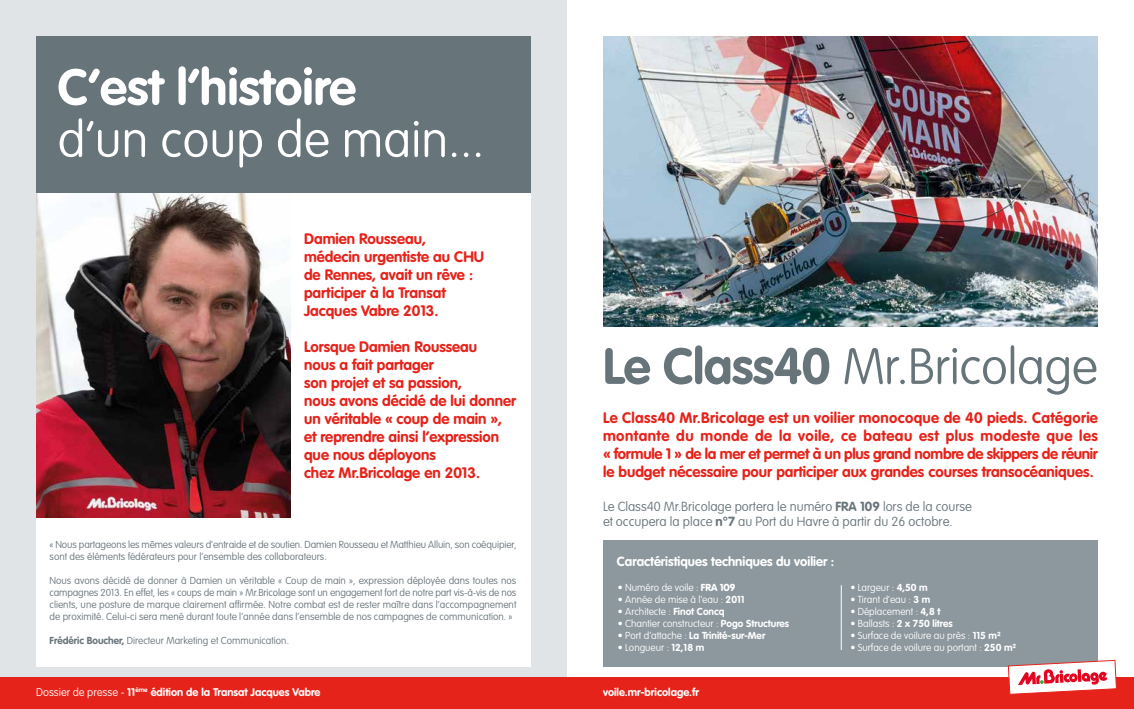
<style>
.page{position:relative;width:1134px;height:709px;background:#fff}
.page>*{position:absolute;margin:0;border:0;box-sizing:border-box;transform-origin:0 0}
.t1{font:100 50px "VAG Rounded";letter-spacing:-.01em;color:#67747a}
.t2{font:100 50px "VAG Rounded";color:#fff}
.t3{font:700 50px "VAG Rounded";color:#fff}
.t4{font:700 15px/18px "VAG Rounded";color:#e5231b}
.t5{font:100 13px/15.6px "VAG Rounded";color:#67747a}
.t6{font:700 13px "VAG Rounded";color:#fff}
.t7{font:700 11px "VAG Rounded";color:#fff}
.t8{font:100 10px/12px "VAG Rounded";color:#67747a}
.t9{font:100 10px "VAG Rounded";color:#fff}
.t10{font:700 10px "VAG Rounded";color:#fff}
.s1{font-weight:700}
.s2{font-weight:900}
.s3{font-weight:100}
</style>
<div class="page">
<div style="left:0;top:0;width:567px;height:709px;background:#e0e4e7"></div>
<div style="left:603px;top:541px;width:495px;height:126px;background:#8d989e"></div>
<div style="left:36px;top:36px;width:495px;height:631px;background:#fff"></div>
<img style="left:36px;top:193px;width:255px;height:324px">
<div style="left:36px;top:36px;width:495px;height:157px;background:#67747a"></div>
<img style="left:603px;top:36px;width:495px;height:290px">
<hr style="left:841px;top:585px;width:1px;height:65px;background:#fff">
<div style="left:0;top:677px;width:1134px;height:32px;background:#e5231b"></div>
<svg style="left:1007px;top:659px;width:110px;height:36px"></svg>
<h1 class="t3" style="left:58px;top:58px;width:296px">C’est l’histoire</h1>
<h1 class="t2" style="left:58px;top:111px;width:428px">d’un coup de main...</h1>
<h2 class="t4" style="left:304px;top:230px;width:182px">Damien Rousseau, médecin urgentiste au CHU de Rennes, avait un rêve : participer à la Transat<br>Jacques Vabre 2013.</h2>
<h2 class="t4" style="left:304px;top:338px;width:214px">Lorsque Damien Rousseau<br>nous a fait partager<br>son projet et sa passion,<br>nous avons décidé de lui donner un véritable « coup de main », et reprendre ainsi l’expression que nous déployons<br>chez Mr.Bricolage en 2013.</h2>
<p class="t8" style="left:50px;top:538px;width:468px">« Nous partageons les mêmes valeurs d’entraide et de soutien. Damien Rousseau et Matthieu Alluin, son coéquipier, sont des éléments fédérateurs pour l’ensemble des collaborateurs.</p>
<p class="t8" style="left:50px;top:574px;width:468px;text-align:justify">Nous avons décidé de donner à Damien un véritable « Coup de main », expression déployée dans toutes nos campagnes 2013. En effet, les « coups de main » Mr.Bricolage sont un engagement fort de notre part vis-à-vis de nos clients, une posture de marque clairement affirmée. Notre combat est de rester maître dans l’accompagnement de proximité. Celui-ci sera mené durant toute l’année dans l’ensemble de nos campagnes de communication. »</p>
<p class="t8" style="left:50px;top:634px;width:241px"><span class="s1">Frédéric Boucher,</span> Directeur Marketing et Communication.</p>
<h1 class="t1" style="left:603px;top:338px;width:496px"><span class="s1">Le Class40</span> Mr.Bricolage</h1>
<p class="t4" style="left:603px;top:409px;width:496px;text-align:justify">Le Class40 Mr.Bricolage est un voilier monocoque de 40 pieds. Catégorie montante du monde de la voile, ce bateau est plus modeste que les « formule 1 » de la mer et permet à un plus grand nombre de skippers de réunir le budget nécessaire pour participer aux grandes courses transocéaniques.</p>
<h3 class="t5" style="left:603px;top:498px;width:371px">Le Class40 Mr.Bricolage portera le numéro <span class="s1">FRA 109</span> lors de la course et occupera la place <span class="s1">n°7</span> au Port du Havre à partir du 26 octobre.</h3>
<h3 class="t6" style="left:617px;top:553px;width:219px">Caractéristiques techniques du voilier :</h3>
<p class="t9" style="left:618px;top:581px;width:119px">• Numéro de voile : <span class="s2">FRA 109</span></p>
<p class="t9" style="left:618px;top:593px;width:128px">• Année de mise à l’eau : <span class="s1">2011</span></p>
<p class="t9" style="left:618px;top:605px;width:108px">• Architecte : <span class="s1">Finot Concq</span></p>
<p class="t9" style="left:618px;top:617px;width:173px">• Chantier constructeur : <span class="s1">Pogo Structures</span></p>
<p class="t10" style="left:618px;top:629px;width:149px"><span class="s3">• Port d’attache :</span> La Trinité-sur-Mer</p>
<p class="t9" style="left:618px;top:641px;width:88px">• Longueur : <span class="s1">12,18 m</span></p>
<p class="t9" style="left:850px;top:581px;width:79px">• Largeur : <span class="s1">4,50 m</span></p>
<p class="t9" style="left:850px;top:593px;width:81px">• Tirant d’eau : <span class="s1">3 m</span></p>
<p class="t9" style="left:850px;top:605px;width:91px">• Déplacement : <span class="s1">4,8 t</span></p>
<p class="t10" style="left:850px;top:617px;width:104px"><span class="s3">• Ballasts :</span> 2 x 750 litres</p>
<p class="t9" style="left:850px;top:629px;width:152px">• Surface de voilure au près : <span class="s1">115 m²</span></p>
<p class="t9" style="left:850px;top:641px;width:167px">• Surface de voilure au portant : <span class="s1">250 m²</span></p>
<p class="t7" style="left:36px;top:685px;width:285px"><span class="s3">Dossier de presse -</span> 11<sup>ème</sup> édition de la Transat Jacques Vabre</p>
<p class="t7" style="left:603px;top:685px;width:98px">voile.mr-bricolage.fr</p>
</div>
